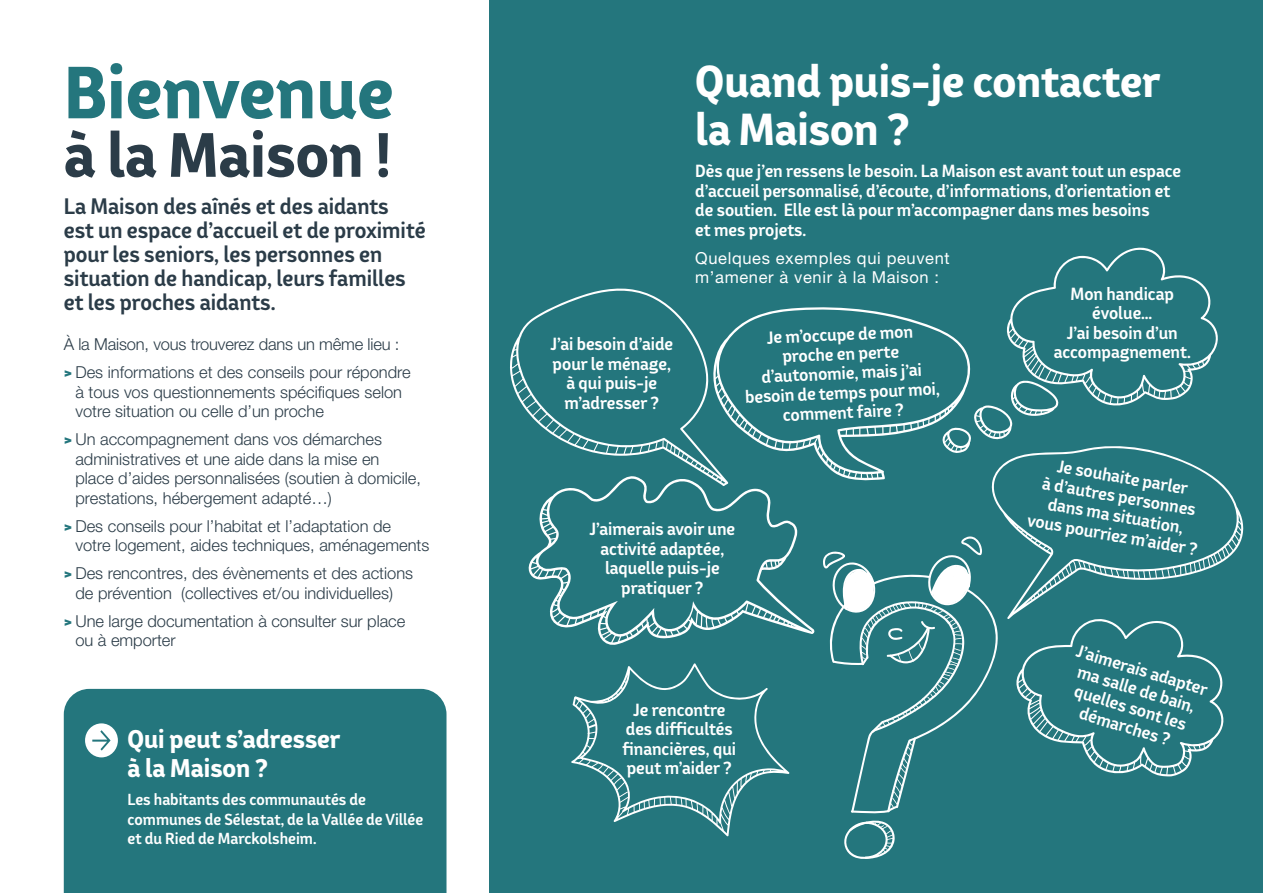
<style>
.page{position:relative;width:1263px;height:893px;background:#fff}
.page>*{position:absolute;margin:0;border:0;box-sizing:border-box;transform-origin:0 0}
.t1{font:800 69px "Bw Helder W1";color:#24767d}
.t2{font:800 58.5px "Bw Helder W1";color:#2b3c48}
.t3{font:800 42px/48px "Bw Helder W1";color:#fff}
.t4{font:800 24px/28.8px "Bw Helder W1";color:#fff}
.t5{font:700 21px/24px "Bw Helder W1";color:#2b3c48}
.t6{font:700 16.5px/19.5px "Bw Helder W1";color:#fff;text-align:center}
.t7{font:300 16.5px/19.5px "Helvetica Neue LT Pro";color:#2b3c48}
.t8{font:16.5px/19.5px "Helvetica Neue LT Pro";letter-spacing:.04em;color:#fff}
.t9{font:700 15px/19.5px "Bw Helder W1";color:#fff}
.s1{font-family:"Bw Helder W1";font-weight:800;color:#24767d}
</style>
<div class="page">
<div style="left:64px;top:689px;width:382px;height:204px;background:#24767d"></div>
<div style="left:489px;top:0;width:774px;height:893px;background:#24767d"></div>
<svg style="left:991px;top:453px;width:253px;height:166px"></svg>
<svg style="left:528px;top:482px;width:287px;height:163px"></svg>
<svg style="left:974px;top:247px;width:244px;height:206px"></svg>
<svg style="left:571px;top:663px;width:218px;height:173px"></svg>
<svg style="left:728px;top:307px;width:243px;height:174px"></svg>
<svg style="left:510px;top:288px;width:218px;height:198px"></svg>
<svg style="left:1014px;top:616px;width:212px;height:160px"></svg>
<div style="left:85px;top:723px;width:33px;height:34px;background:#fff;border-radius:50%"></div>
<svg style="left:92px;top:730px;width:19px;height:21px"></svg>
<svg style="left:844px;top:820px;width:51px;height:39px"></svg>
<svg style="left:823px;top:536px;width:176px;height:278px"></svg>
<h1 class="t1" style="left:64px;top:49px;width:331px">Bienvenue</h1>
<h2 class="t2" style="left:64px;top:118px;width:329px">à la Maison !</h2>
<p class="t5" style="left:64px;top:193px;width:363px">La Maison des aînés et des aidants<br>est un espace d’accueil et de proximité pour les seniors, les personnes en situation de handicap, leurs familles et les proches aidants.</p>
<p class="t7" style="left:64px;top:330px;width:348px;line-height:28px">À la Maison, vous trouverez dans un même lieu : <span class="s1">&gt;</span> Des informations et des conseils pour répondre</p>
<p class="t7" style="left:75px;top:382px;width:328px">à tous vos questionnements spécifiques selon votre situation ou celle d’un proche</p>
<p class="t7" style="left:75px;top:429px;width:347px;text-indent:-12px"><span class="s1">&gt;</span> Un accompagnement dans vos démarches administratives et une aide dans la mise en place d’aides personnalisées (soutien à domicile, prestations, hébergement adapté…)</p>
<p class="t7" style="left:75px;top:516px;width:355px;text-indent:-12px"><span class="s1">&gt;</span> Des conseils pour l’habitat et l’adaptation de votre logement, aides techniques, aménagements</p>
<p class="t7" style="left:64px;top:563px;width:351px;text-align:center"><span class="s1">&gt;</span> Des rencontres, des évènements et des actions de prévention (collectives et/ou individuelles)</p>
<p class="t7" style="left:75px;top:611px;width:331px;text-indent:-12px"><span class="s1">&gt;</span> Une large documentation à consulter sur place ou à emporter</p>
<h3 class="t4" style="left:127px;top:725px;width:214px">Qui peut s’adresser à la Maison ?</h3>
<p class="t9" style="left:128px;top:790px;width:297px">Les habitants des communautés de communes de Sélestat, de la Vallée de Villée et du Ried de Marckolsheim.</p>
<p class="t6" style="left:550px;top:334px;width:124px">J’ai besoin d’aide pour le ménage, à qui puis-je m’adresser ?</p>
<h3 class="t3" style="left:695px;top:57px;width:467px">Quand puis-je contacter la Maison ?</h3>
<p class="t6" style="left:695px;top:161px;width:487px;text-align:left">Dès que j’en ressens le besoin. La Maison est avant tout un espace d’accueil personnalisé, d’écoute, d’informations, d’orientation et de soutien. Elle est là pour m’accompagner dans mes besoins<br>et mes projets.</p>
<p class="t8" style="left:695px;top:248px;width:256px">Quelques exemples qui peuvent m’amener à venir à la Maison :</p>
<p class="t6" style="left:743px;top:328px;width:196px;rotate:-2deg">Je m’occupe de mon proche en perte d’autonomie, mais j’ai besoin de temps pour moi, comment faire ?</p>
<p class="t6" style="left:1054px;top:284px;width:139px">Mon handicap évolue…<br>J’ai besoin d’un accompagnement.</p>
<p class="t6" style="left:589px;top:519px;width:147px">J’aimerais avoir une activité adaptée, laquelle puis-je pratiquer ?</p>
<p class="t6" style="left:622px;top:700px;width:115px">Je rencontre des difficultés financières, qui peut m’aider ?</p>
<p class="t6" style="left:1039px;top:452px;width:174px;rotate:10deg">Je souhaite parler<br>à d’autres personnes dans ma situation, vous pourriez m’aider ?</p>
<p class="t6" style="left:1080px;top:641px;width:138px;rotate:17deg">J’aimerais adapter ma salle de bain, quelles sont les démarches ?</p>
</div>
